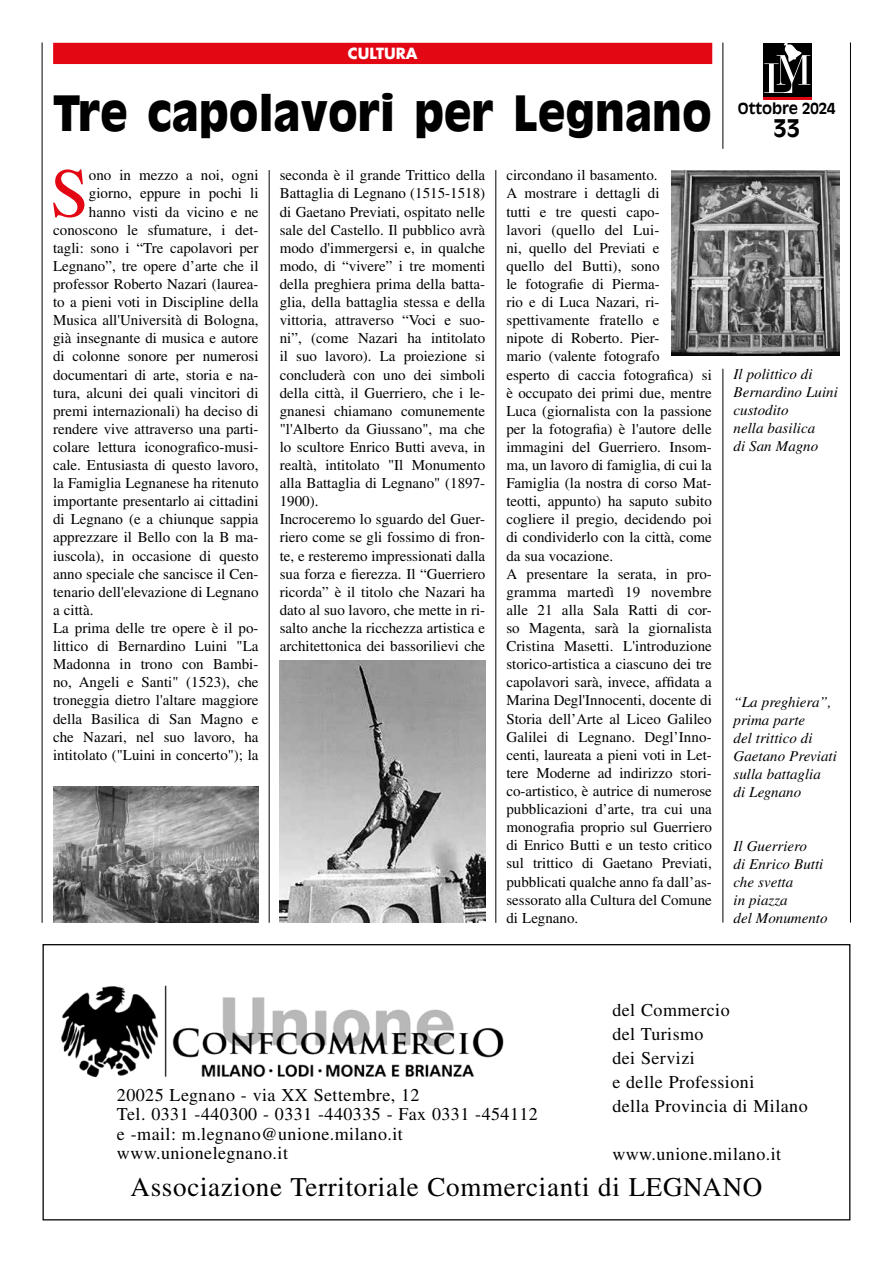
<style>
.page{position:relative;width:893px;height:1263px;background:#fff}
.page>*{position:absolute;margin:0;border:0;box-sizing:border-box;transform-origin:0 0}
.t1{font:69.75px "Times LT Std";color:#e30613}
.t2{font:900 48px "Antique Olive Std";color:#000;scale:.93 1}
.t3{font:27px "Times LT Std";letter-spacing:.025em;color:#000}
.t4{font:700 24px "Antique Olive Std";color:#000}
.t5{font:18px/24px "Times LT Std";letter-spacing:.025em;color:#000}
.t6{font:15px/18.1px "Times LT Std";color:#000}
.t7{font:italic 15px/18px "Times LT Std";color:#000}
.t8{font:700 15px "Antique Olive Std";color:#000}
.t9{font:700 15px "Futura Std";color:#fff}
</style>
<div class="page">
<div style="left:763px;top:44px;width:48px;height:54px;background:#000"></div>
<hr style="left:763px;top:98px;width:48px;height:2px;background:#e30613">
<svg style="left:764px;top:43px;width:46px;height:50px"></svg>
<hr style="left:42px;top:43px;width:1px;height:880px;background:#000">
<div style="left:53px;top:43px;width:659px;height:21px;background:#e30613"></div>
<hr style="left:722px;top:43px;width:1px;height:106px;background:#000">
<hr style="left:722px;top:369px;width:1px;height:553px;background:#000">
<hr style="left:495px;top:170px;width:1px;height:753px;background:#000">
<hr style="left:269px;top:170px;width:1px;height:753px;background:#000">
<hr style="left:850px;top:42px;width:1px;height:880px;background:#000">
<img style="left:61px;top:985px;width:443px;height:93px">
<img style="left:671px;top:170px;width:169px;height:186px">
<img style="left:53px;top:787px;width:206px;height:136px">
<img style="left:280px;top:660px;width:205px;height:263px">
<p class="t9" style="left:348px;top:43px;width:71px">CULTURA</p>
<h2 class="t2" style="left:53px;top:84px;width:710px">Tre capolavori per Legnano</h2>
<h1 class="t1" style="left:50px;top:154px;width:40px">S</h1>
<p class="t6" style="left:89px;top:166px;width:171px">ono in mezzo a noi, ogni</p>
<p class="t6" style="left:506px;top:166px;width:207px">circondano il basamento.<br>A mostrare i dettagli di<br>tutti e tre questi capo-<br>lavori (quello del Lui-<br>ni, quello del Previati e<br>quello del Butti), sono<br>le fotografie di Pierma-<br>rio e di Luca Nazari, ri&shy;spettivamente fratello e<br>nipote di Roberto. Pier-<br>mario (valente fotografo<br>esperto di caccia fotografica) si è occupato dei primi due, mentre<br>Luca (giornalista con la passione per la fotografia) è l'autore delle immagini del Guerriero. Insom&shy;ma, un lavoro di famiglia, di cui la<br>Famiglia (la nostra di corso Mat&shy;teotti, appunto) ha saputo subito cogliere il pregio, decidendo poi di condividerlo con la città, come da sua vocazione.<br>A presentare la serata, in pro&shy;gramma martedì 19 novembre alle 21 alla Sala Ratti di cor&shy;so Magenta, sarà la giornalista<br>Cristina Masetti. L'introduzione storico-artistica a ciascuno dei tre capolavori sarà, invece, affidata a<br>Marina Degl'Innocenti, docente di<br>Storia dell’Arte al Liceo Galileo<br>Galilei di Legnano. Degl’Inno&shy;centi, laureata a pieni voti in Let&shy;tere Moderne ad indirizzo stori&shy;co-artistico, è autrice di numerose pubblicazioni d’arte, tra cui una monografia proprio sul Guerriero di Enrico Butti e un testo critico sul trittico di Gaetano Previati, pubblicati qualche anno fa dall’as&shy;sessorato alla Cultura del Comune di Legnano.</p>
<p class="t6" style="left:280px;top:166px;width:207px">seconda è il grande Trittico della<br>Battaglia di Legnano (1515-1518) di Gaetano Previati, ospitato nelle sale del Castello. Il pubblico avrà modo d'immergersi e, in qualche modo, di “vivere” i tre momenti della preghiera prima della batta&shy;glia, della battaglia stessa e della vittoria, attraverso “Voci e suo&shy;ni”, (come Nazari ha intitolato il suo lavoro). La proiezione si concluderà con uno dei simboli della città, il Guerriero, che i le&shy;gnanesi chiamano comunemente "l'Alberto da Giussano", ma che lo scultore Enrico Butti aveva, in realtà, intitolato "Il Monumento alla Battaglia di Legnano" (1897-<br>1900).<br>Incroceremo lo sguardo del Guer&shy;riero come se gli fossimo di fron&shy;te, e resteremo impressionati dalla sua forza e fierezza. Il “Guerriero ricorda” è il titolo che Nazari ha dato al suo lavoro, che mette in ri&shy;salto anche la ricchezza artistica e architettonica dei bassorilievi che</p>
<p class="t6" style="left:89px;top:184px;width:171px">giorno, eppure in pochi li</p>
<p class="t6" style="left:89px;top:202px;width:171px">hanno visti da vicino e ne</p>
<p class="t6" style="left:53px;top:220px;width:207px">conoscono le sfumature, i det-</p>
<p class="t6" style="left:53px;top:239px;width:207px">tagli: sono i “Tre capolavori per</p>
<p class="t6" style="left:53px;top:257px;width:207px">Legnano”, tre opere d’arte che il</p>
<p class="t6" style="left:53px;top:275px;width:207px">professor Roberto Nazari (laurea-</p>
<p class="t6" style="left:53px;top:293px;width:207px">to a pieni voti in Discipline della</p>
<p class="t6" style="left:53px;top:311px;width:207px">Musica all'Università di Bologna,</p>
<p class="t6" style="left:53px;top:329px;width:207px">già insegnante di musica e autore</p>
<p class="t6" style="left:53px;top:347px;width:207px">di colonne sonore per numerosi</p>
<p class="t6" style="left:53px;top:365px;width:207px">documentari di arte, storia e na-</p>
<p class="t6" style="left:53px;top:383px;width:207px">tura, alcuni dei quali vincitori di</p>
<p class="t6" style="left:53px;top:402px;width:207px">premi internazionali) ha deciso di</p>
<p class="t6" style="left:53px;top:420px;width:207px">rendere vive attraverso una parti-</p>
<p class="t6" style="left:53px;top:438px;width:207px">colare lettura iconografico-musi-</p>
<p class="t6" style="left:53px;top:456px;width:207px">cale. Entusiasta di questo lavoro,</p>
<p class="t6" style="left:53px;top:474px;width:207px">la Famiglia Legnanese ha ritenuto</p>
<p class="t6" style="left:53px;top:492px;width:207px">importante presentarlo ai cittadini</p>
<p class="t6" style="left:53px;top:510px;width:207px">di Legnano (e a chiunque sappia</p>
<p class="t6" style="left:53px;top:528px;width:207px">apprezzare il Bello con la B ma-</p>
<p class="t6" style="left:53px;top:546px;width:207px">iuscola), in occasione di questo</p>
<p class="t6" style="left:53px;top:564px;width:207px">anno speciale che sancisce il Cen-</p>
<p class="t6" style="left:53px;top:583px;width:207px">tenario dell'elevazione di Legnano</p>
<p class="t6" style="left:53px;top:601px;width:42px">a città.</p>
<p class="t6" style="left:53px;top:619px;width:207px">La prima delle tre opere è il po-</p>
<p class="t6" style="left:53px;top:637px;width:207px">littico di Bernardino Luini "La</p>
<p class="t6" style="left:53px;top:655px;width:207px">Madonna in trono con Bambi-</p>
<p class="t6" style="left:53px;top:673px;width:207px">no, Angeli e Santi" (1523), che</p>
<p class="t6" style="left:53px;top:691px;width:207px">troneggia dietro l'altare maggiore</p>
<p class="t6" style="left:53px;top:709px;width:207px">della Basilica di San Magno e</p>
<p class="t6" style="left:53px;top:727px;width:207px">che Nazari, nel suo lavoro, ha</p>
<p class="t6" style="left:53px;top:746px;width:207px">intitolato ("Luini in concerto"); la</p>
<p class="t8" style="left:738px;top:99px;width:99px">Ottobre 2024</p>
<h3 class="t4" style="left:773px;top:113px;width:28px">33</h3>
<p class="t7" style="left:733px;top:365px;width:106px">Il polittico di<br>Bernardino Luini custodito<br>nella basilica<br>di San Magno</p>
<p class="t7" style="left:733px;top:693px;width:105px">“La preghiera”, prima parte<br>del trittico di<br>Gaetano Previati sulla battaglia<br>di Legnano</p>
<p class="t7" style="left:733px;top:837px;width:96px">Il Guerriero<br>di Enrico Butti che svetta<br>in piazza<br>del Monumento</p>
<p class="t5" style="left:117px;top:1085px;width:422px;line-height:19.5px">20025 Legnano - via XX Settembre, 12<br>Tel. 0331 -440300 - 0331 -440335 - Fax 0331 -454112 e -mail: m.legnano@unione.milano.it www.unionelegnano.it</p>
<p class="t5" style="left:612px;top:998px;width:197px">del Commercio<br>del Turismo<br>dei Servizi<br>e delle Professioni<br>della Provincia di Milano</p>
<p class="t5" style="left:612px;top:1142px;width:170px">www.unione.milano.it</p>
<h3 class="t3" style="left:131px;top:1172px;width:633px">Associazione Territoriale Commercianti di LEGNANO</h3>
</div>
